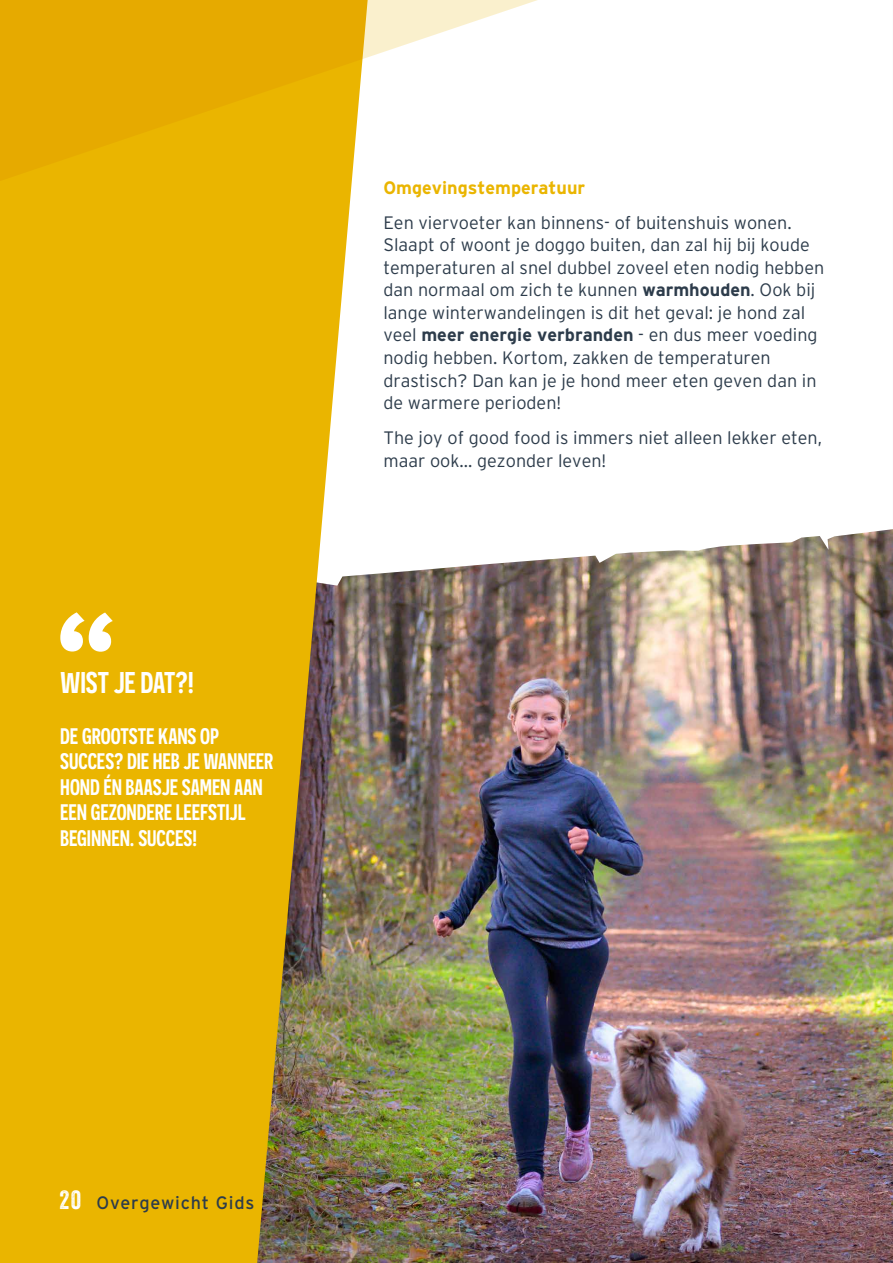
<style>
.page{position:relative;width:893px;height:1263px;background:#fff}
.page>*{position:absolute;margin:0;border:0;box-sizing:border-box;transform-origin:0 0}
.t1{font:600 30px "Novecentosanscondensed";letter-spacing:-.01em;color:#fff}
.t2{font:600 22.5px/25.5px "Novecentosanscondensed";letter-spacing:-.005em;color:#fff}
.t3{font:300 18px/22.5px "Interstate";color:#2d3c4b}
.t4{font:700 18px "Interstate";color:#eab500}
.t5{font:18px "Interstate";letter-spacing:.045em;color:#2d3c4b}
.s1{font-weight:700}
.s2{font-family:"Veneer";font-size:25.5px;color:#fff}
</style>
<div class="page">
<img style="left:369px;top:529px;width:524px;height:734px">
<svg style="left:0;top:188px;width:369px;height:1075px;background:#daad15"></svg>
<svg style="left:0;top:0;width:537px;height:188px"></svg>
<svg style="left:892px;top:941px;width:1px;height:218px"></svg>
<svg style="left:60px;top:612px;width:53px;height:40px"></svg>
<h1 class="t1" style="left:60px;top:665px;width:137px">WIST JE DAT?!</h1>
<p class="t2" style="left:60px;top:723px;width:215px">DE GROOTSTE KANS OP<br>SUCCES? DIE HEB JE WANNEER<br>HOND ÉN BAASJE SAMEN AAN<br>EEN GEZONDERE LEEFSTIJL<br>BEGINNEN. SUCCES!</p>
<p class="t4" style="left:383px;top:177px;width:203px">Omgevingstemperatuur</p>
<p class="t3" style="left:383px;top:211px;width:442px">Een viervoeter kan binnens- of buitenshuis wonen.<br>Slaapt of woont je doggo buiten, dan zal hij bij koude temperaturen al snel dubbel zoveel eten nodig hebben dan normaal om zich te kunnen <span class="s1">warmhouden</span>. Ook bij lange winterwandelingen is dit het geval: je hond zal veel <span class="s1">meer energie verbranden</span> - en dus meer voeding nodig hebben. Kortom, zakken de temperaturen drastisch? Dan kan je je hond meer eten geven dan in de warmere perioden!</p>
<p class="t3" style="left:383px;top:426px;width:440px">The joy of good food is immers niet alleen lekker eten, maar ook… gezonder leven!</p>
<p class="t5" style="left:60px;top:1192px;width:196px"><span class="s2">20</span> Overgewicht Gids</p>
</div>
